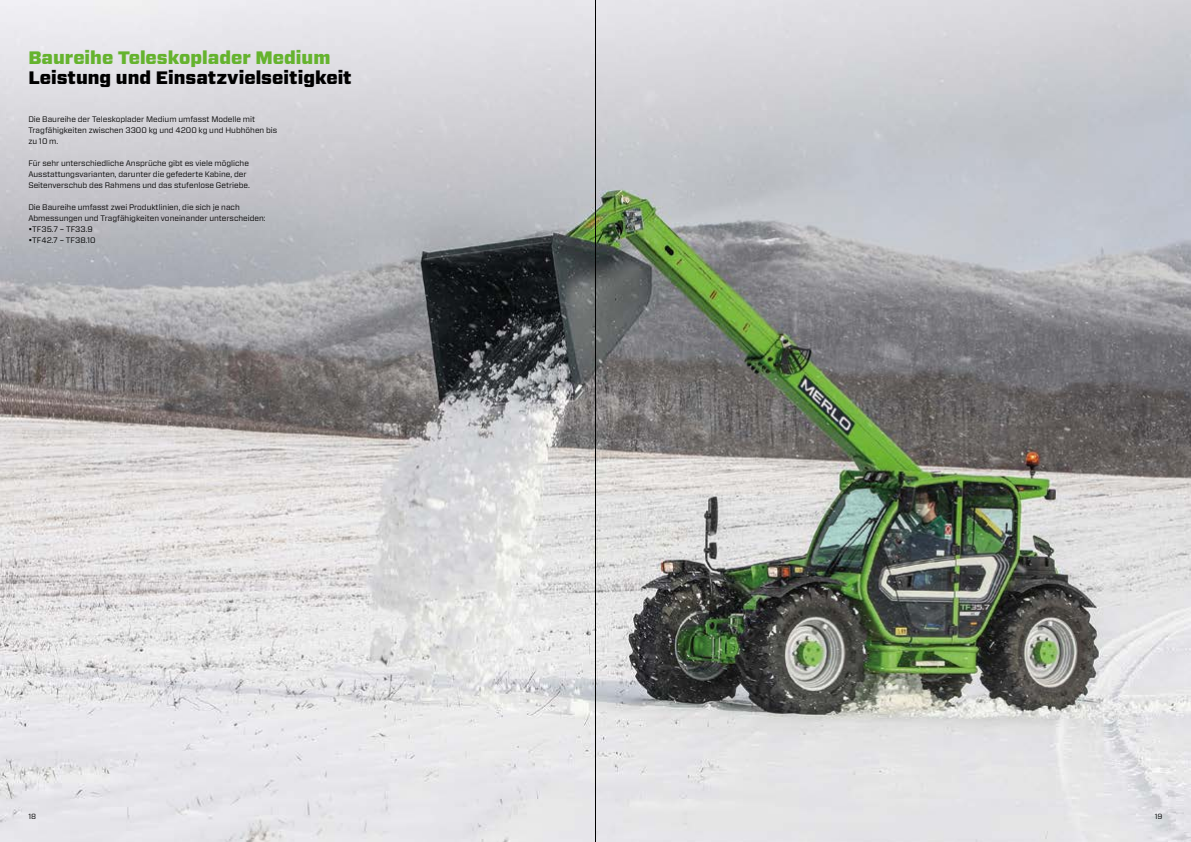
<style>
.page{position:relative;width:1191px;height:842px;background:#fff}
.page>*{position:absolute;margin:0;border:0;box-sizing:border-box;transform-origin:0 0}
.t1{font:900 18px "Forza";color:#000}
.t2{font:900 18px "Forza";color:#65b32e}
.t3{font:8px/11px "Forza";color:#000}
.t4{font:7.5px "Forza";color:#000}
</style>
<div class="page">
<img style="left:0;top:0;width:1191px;height:842px">
<hr style="left:595px;top:0;width:1px;height:842px;background:#000">
<h1 class="t2" style="left:28px;top:46px;width:304px">Baureihe Teleskoplader Medium</h1>
<h1 class="t1" style="left:28px;top:66px;width:325px">Leistung und Einsatzvielseitigkeit</h1>
<p class="t3" style="left:28px;top:114px;width:250px">Die Baureihe der Teleskoplader Medium umfasst Modelle mit<br>Tragfähigkeiten zwischen 3300 kg und 4200 kg und Hubhöhen bis zu 10 m.</p>
<p class="t3" style="left:28px;top:158px;width:223px">Für sehr unterschiedliche Ansprüche gibt es viele mögliche<br>Ausstattungsvarianten, darunter die gefederte Kabine, der<br>Seitenverschub des Rahmens und das stufenlose Getriebe.</p>
<p class="t3" style="left:28px;top:202px;width:239px">Die Baureihe umfasst zwei Produktlinien, die sich je nach<br>Abmessungen und Tragfähigkeiten voneinander unterscheiden:</p>
<p class="t3" style="left:28px;top:224px;width:66px">•TF35.7 – TF33.9</p>
<p class="t3" style="left:28px;top:235px;width:69px">•TF42.7 – TF38.10</p>
<p class="t4" style="left:28px;top:812px;width:9px">18</p>
<p class="t4" style="left:1154px;top:812px;width:9px">19</p>
</div>
